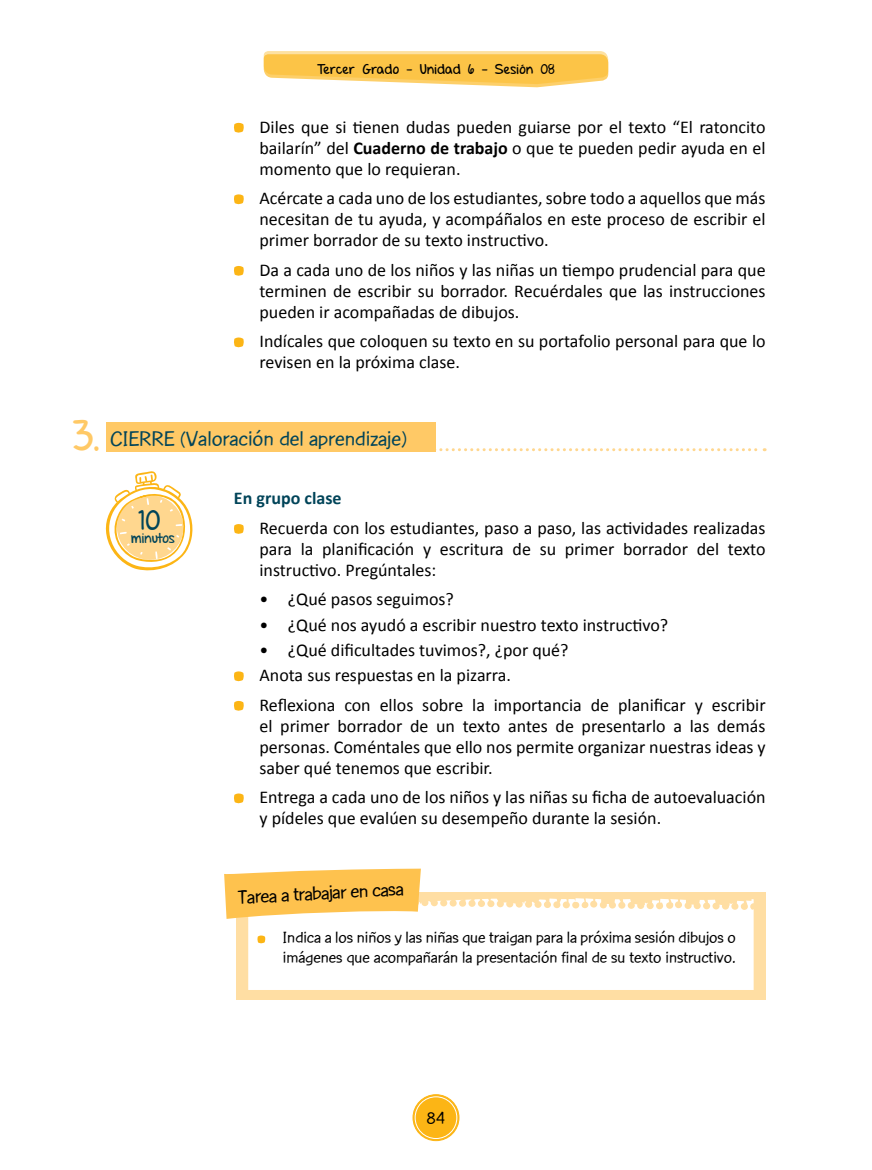
<style>
.page{position:relative;width:872px;height:1170px;background:#fff}
.page>*{position:absolute;margin:0;border:0;box-sizing:border-box;transform-origin:0 0}
.t1{font:27px "Set Firetothe Rain";color:#004459}
.t2{font:22.5px "Con Brush Reg";color:#004459}
.t3{font:20.7px "Con Brush Reg";color:#000}
.t4{font:18px/21px "Calibri";color:#000;text-align:justify}
.t5{font:700 18px "Calibri";color:#004459}
.t6{font:18px "Con Brush Reg";color:#000}
.t7{font:17.25px/19.5px "Con Brush Reg";color:#000;text-align:right}
.t8{font:13.8px "Set Firetothe Rain";color:#004459}
.t9{font:13.5px "Set Firetothe Rain";letter-spacing:.025em;color:#000}
.s1{font-weight:700}
.s2{font-family:"Set Firetothe Rain";font-size:42px;color:#ffc966}
</style>
<div class="page">
<svg style="left:234px;top:123px;width:10px;height:10px"></svg>
<svg style="left:234px;top:194px;width:10px;height:10px"></svg>
<svg style="left:234px;top:266px;width:10px;height:10px"></svg>
<svg style="left:234px;top:337px;width:10px;height:10px"></svg>
<svg style="left:234px;top:524px;width:10px;height:10px"></svg>
<svg style="left:234px;top:671px;width:10px;height:10px"></svg>
<svg style="left:234px;top:700px;width:10px;height:10px"></svg>
<svg style="left:234px;top:793px;width:10px;height:10px"></svg>
<svg style="left:436px;top:448px;width:329px;height:3px"></svg>
<svg style="left:105px;top:471px;width:88px;height:100px"></svg>
<div style="left:106px;top:421px;width:330px;height:30px;background:#ffc966"></div>
<div style="left:236px;top:891px;width:529px;height:108px;background:#ffdea3"></div>
<div style="left:248px;top:898px;width:505px;height:91px;background:#fff"></div>
<svg style="left:257px;top:935px;width:8px;height:8px"></svg>
<svg style="left:224px;top:868px;width:197px;height:50px;background:#fecb69"></svg>
<svg style="left:264px;top:51px;width:344px;height:36px;background:#fcce69"></svg>
<svg style="left:413px;top:1094px;width:46px;height:46px"></svg>
<div style="left:412px;top:1094px;width:47px;height:46px;border:1px solid #fcb515;border-radius:50%"></div>
<div style="left:415px;top:1096px;width:42px;height:42px;background:#fcb515;border-radius:50%"></div>
<div style="left:415px;top:1096px;width:42px;height:42px;border:1px solid #fff;border-radius:50%"></div>
<p class="t9" style="left:317px;top:61px;width:239px">Tercer Grado - Unidad 6 - Sesión 08</p>
<p class="t4" style="left:259px;top:116px;width:507px">Diles que si tienen dudas pueden guiarse por el texto “El ratoncito bailarín” del <span class="s1">Cuaderno de trabajo</span> o que te pueden pedir ayuda en el momento que lo requieran.</p>
<p class="t4" style="left:259px;top:188px;width:507px">Acércate a cada uno de los estudiantes, sobre todo a aquellos que más necesitan de tu ayuda, y acompáñalos en este proceso de escribir el primer borrador de su texto instructivo.</p>
<p class="t4" style="left:259px;top:259px;width:507px">Da a cada uno de los niños y las niñas un tiempo prudencial para que terminen de escribir su borrador. Recuérdales que las instrucciones pueden ir acompañadas de dibujos.</p>
<p class="t4" style="left:259px;top:331px;width:507px">Indícales que coloquen su texto en su portafolio personal para que lo revisen en la próxima clase.</p>
<p class="t2" style="left:73px;top:424px;width:336px"><span class="s2">3.</span> CIERRE (Valoración del aprendizaje)</p>
<h1 class="t1" style="left:138px;top:504px;width:24px">10</h1>
<p class="t8" style="left:131px;top:529px;width:45px">minutos</p>
<p class="t5" style="left:234px;top:487px;width:109px">En grupo clase</p>
<p class="t4" style="left:259px;top:517px;width:507px">Recuerda con los estudiantes, paso a paso, las actividades realizadas para la planificación y escritura de su primer borrador del texto instructivo. Pregúntales:</p>
<p class="t4" style="left:259px;top:589px;width:196px">• ¿Qué pasos seguimos?</p>
<p class="t4" style="left:259px;top:614px;width:410px">• ¿Qué nos ayudó a escribir nuestro texto instructivo?</p>
<p class="t4" style="left:259px;top:637px;width:311px;line-height:25.2px">• ¿Qué dificultades tuvimos?, ¿por qué?<br>Anota sus respuestas en la pizarra.</p>
<p class="t4" style="left:259px;top:694px;width:507px">Reflexiona con ellos sobre la importancia de planificar y escribir el primer borrador de un texto antes de presentarlo a las demás personas. Coméntales que ello nos permite organizar nuestras ideas y saber qué tenemos que escribir.</p>
<p class="t4" style="left:259px;top:786px;width:507px">Entrega a cada uno de los niños y las niñas su ficha de autoevaluación y pídeles que evalúen su desempeño durante la sesión.</p>
<p class="t3" style="left:237px;top:884px;width:167px;rotate:-3deg">Tarea a trabajar en casa</p>
<p class="t7" style="left:265px;top:927px;width:472px">I ndica a los niños y las niñas que traigan para la próxima sesión dibujos o imágenes que acompañarán la presentación final de su texto instructivo.</p>
<p class="t6" style="left:427px;top:1106px;width:20px">84</p>
</div>
